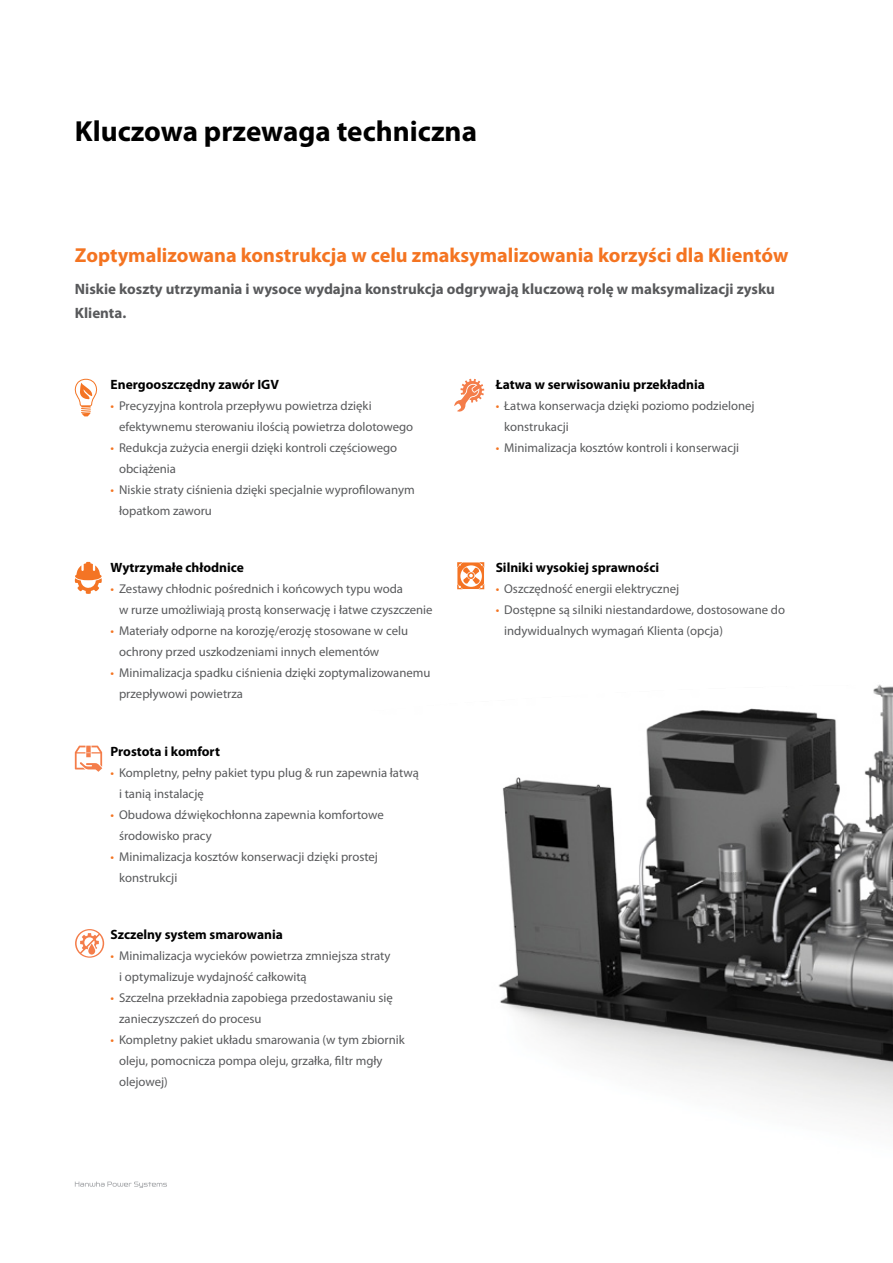
<style>
.page{position:relative;width:893px;height:1263px;background:#fff}
.page>*{position:absolute;margin:0;border:0;box-sizing:border-box;transform-origin:0 0}
.t1{font:700 29.1px "Myriad Pro";color:#000}
.t2{font:700 20.25px "Myriad Pro";color:#f47421}
.t3{font:700 15px/24px "Myriad Pro";color:#58595b}
.t4{font:700 13.5px "Myriad Pro";color:#000}
.t5{font:12.75px/21px "Myriad Pro";color:#58595b}
.s1{color:#f47421}
</style>
<div class="page">
<svg style="left:75px;top:1181px;width:92px;height:7px"></svg>
<img style="left:457px;top:562px;width:436px;height:556px">
<svg style="left:74px;top:378px;width:24px;height:38px"></svg>
<svg style="left:454px;top:379px;width:30px;height:33px"></svg>
<svg style="left:457px;top:562px;width:27px;height:27px"></svg>
<svg style="left:75px;top:562px;width:27px;height:32px"></svg>
<svg style="left:75px;top:746px;width:27px;height:26px"></svg>
<svg style="left:75px;top:929px;width:29px;height:29px"></svg>
<h1 class="t1" style="left:75px;top:113px;width:404px">Kluczowa przewaga techniczna</h1>
<h2 class="t2" style="left:75px;top:242px;width:715px">Zoptymalizowana konstrukcja w celu zmaksymalizowania korzyści dla Klientów</h2>
<p class="t3" style="left:75px;top:277px;width:701px">Niskie koszty utrzymania i wysoce wydajna konstrukcja odgrywają kluczową rolę w maksymalizacji zysku<br>Klienta.</p>
<p class="t4" style="left:111px;top:375px;width:170px">Energooszczędny zawór IGV</p>
<p class="t5" style="left:119px;top:395px;width:296px;text-indent:-9px"><span class="s1">•</span> Precyzyjna kontrola przepływu powietrza dzięki efektywnemu sterowaniu ilością powietrza dolotowego</p>
<p class="t5" style="left:119px;top:437px;width:280px;text-indent:-9px"><span class="s1">•</span> Redukcja zużycia energii dzięki kontroli częściowego obciążenia</p>
<p class="t5" style="left:119px;top:479px;width:297px;text-indent:-9px"><span class="s1">•</span> Niskie straty ciśnienia dzięki specjalnie wyprofilowanym łopatkom zaworu</p>
<p class="t4" style="left:111px;top:559px;width:135px">Wytrzymałe chłodnice</p>
<p class="t5" style="left:119px;top:578px;width:315px;text-indent:-9px"><span class="s1">•</span> Zestawy chłodnic pośrednich i końcowych typu woda<br>w rurze umożliwiają prostą konserwację i łatwe czyszczenie</p>
<p class="t5" style="left:119px;top:620px;width:291px;text-indent:-9px"><span class="s1">•</span> Materiały odporne na korozję/erozję stosowane w celu ochrony przed uszkodzeniami innych elementów</p>
<p class="t5" style="left:119px;top:662px;width:313px;text-indent:-9px"><span class="s1">•</span> Minimalizacja spadku ciśnienia dzięki zoptymalizowanemu przepływowi powietrza</p>
<p class="t4" style="left:111px;top:742px;width:111px">Prostota i komfort</p>
<p class="t5" style="left:119px;top:762px;width:301px;text-indent:-9px"><span class="s1">•</span> Kompletny, pełny pakiet typu plug &amp; run zapewnia łatwą i tanią instalację</p>
<p class="t5" style="left:119px;top:804px;width:266px;text-indent:-9px"><span class="s1">•</span> Obudowa dźwiękochłonna zapewnia komfortowe środowisko pracy</p>
<p class="t5" style="left:119px;top:846px;width:260px;text-indent:-9px"><span class="s1">•</span> Minimalizacja kosztów konserwacji dzięki prostej konstrukcji</p>
<p class="t4" style="left:111px;top:926px;width:174px">Szczelny system smarowania</p>
<p class="t5" style="left:119px;top:945px;width:273px;text-indent:-9px"><span class="s1">•</span> Minimalizacja wycieków powietrza zmniejsza straty i optymalizuje wydajność całkowitą</p>
<p class="t5" style="left:119px;top:987px;width:275px;text-indent:-9px"><span class="s1">•</span> Szczelna przekładnia zapobiega przedostawaniu się zanieczyszczeń do procesu</p>
<p class="t5" style="left:119px;top:1029px;width:287px;text-indent:-9px"><span class="s1">•</span> Kompletny pakiet układu smarowania (w tym zbiornik oleju, pomocnicza pompa oleju, grzałka, filtr mgły olejowej)</p>
<p class="t4" style="left:496px;top:375px;width:211px">Łatwa w serwisowaniu przekładnia</p>
<p class="t5" style="left:504px;top:395px;width:252px;text-indent:-9px"><span class="s1">•</span> Łatwa konserwacja dzięki poziomo podzielonej konstrukacji</p>
<p class="t5" style="left:496px;top:437px;width:245px"><span class="s1">•</span> Minimalizacja kosztów kontroli i konserwacji</p>
<p class="t4" style="left:496px;top:559px;width:165px">Silniki wysokiej sprawności</p>
<p class="t5" style="left:496px;top:578px;width:185px"><span class="s1">•</span> Oszczędność energii elektrycznej</p>
<p class="t5" style="left:504px;top:599px;width:282px;text-indent:-9px"><span class="s1">•</span> Dostępne są silniki niestandardowe, dostosowane do indywidualnych wymagań Klienta (opcja)</p>
</div>
